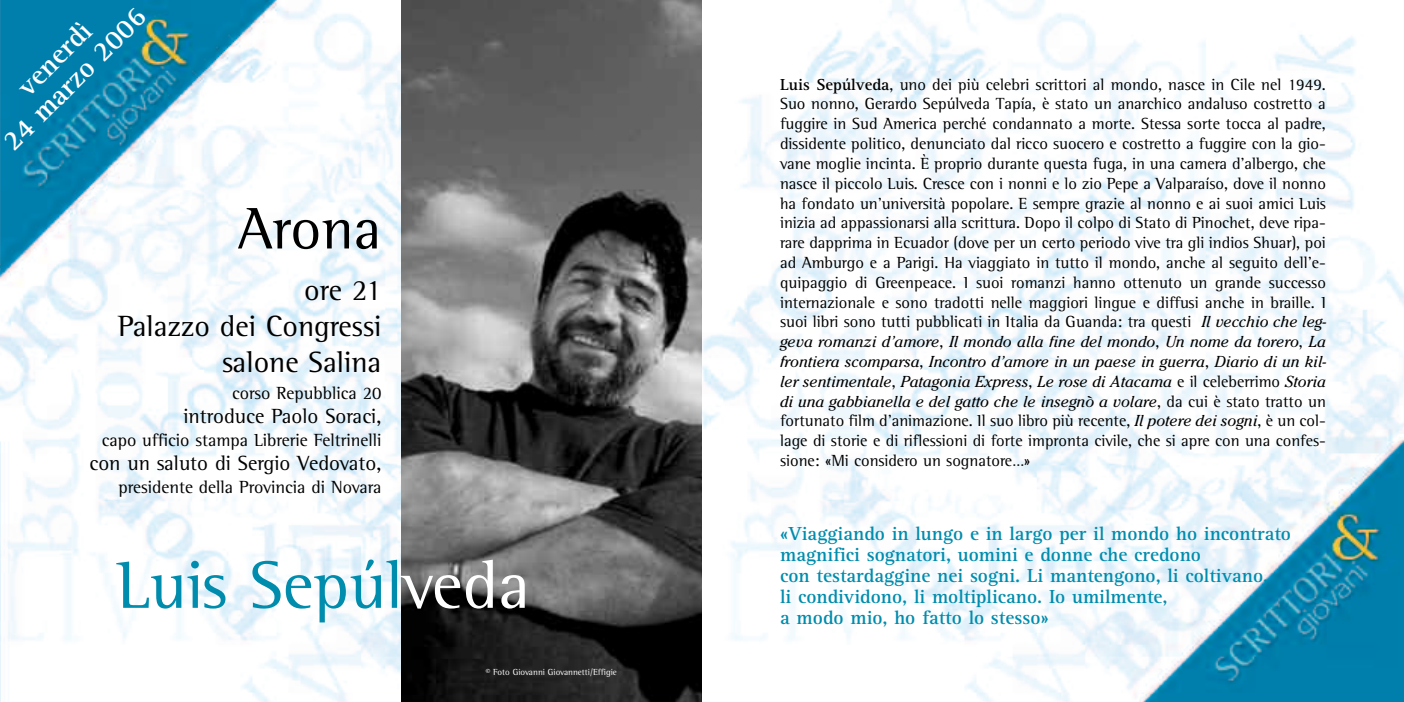
<style>
.page{position:relative;width:1404px;height:702px;background:#fff}
.page>*{position:absolute;margin:0;border:0;box-sizing:border-box;transform-origin:0 0}
.t1{font:68.7px "Rotis Semi Serif";color:#008cad}
.t2{font:60px "Rotis Semi Serif";color:#000}
.t3{font:30px/36px "Rotis Semi Serif";color:#000;text-align:right}
.t4{font:700 28.2px/28.2px "Rotis Serif";color:#fff;text-align:center}
.t5{font:21px "Rotis Semi Serif";color:#000}
.t6{font:700 19.5px/21px "Rotis Serif";color:#008cad}
.t7{font:18px "Rotis Semi Serif";color:#000}
.t8{font:16.5px/19.8px "Rotis Semi Serif";color:#000;text-align:justify}
.t9{font:italic 15.75px/19.8px "Cheltenham";color:#000;text-align:justify}
.t10{font:9px "Rotis Semi Serif";color:#fff}
.s1{color:#fff}
.s2{font-family:"Rotis Serif";font-weight:700}
.s3{font-family:"Cheltenham";font-style:italic;font-size:15.75px}
.s4{font-family:"Rotis Semi Serif";font-style:normal;font-size:16.5px}
</style>
<div class="page">
<img style="left:0;top:0;width:1403px;height:702px">
<img style="left:401px;top:0;width:301px;height:702px">
<h3 class="t4" style="left:-20px;top:118px;width:191px;rotate:-45deg">venerdì<br>24 marzo 2006</h3>
<h2 class="t2" style="left:238px;top:208px;width:145px">Arona</h2>
<h3 class="t3" style="left:118px;top:274px;width:265px">ore 21<br>Palazzo dei Congressi salone Salina</h3>
<p class="t7" style="left:232px;top:387px;width:151px">corso Repubblica 20</p>
<p class="t5" style="left:183px;top:408px;width:199px">introduce Paolo Soraci,</p>
<p class="t7" style="left:102px;top:434px;width:281px">capo ufficio stampa Librerie Feltrinelli</p>
<p class="t5" style="left:89px;top:455px;width:293px">con un saluto di Sergio Vedovato,</p>
<p class="t7" style="left:118px;top:480px;width:264px">presidente della Provincia di Novara</p>
<h1 class="t1" style="left:116px;top:561px;width:415px">Luis Sepúl<span class="s1">veda</span></h1>
<p class="t10" style="left:485px;top:668px;width:133px">© Foto Giovanni Giovannetti/Effigie</p>
<p class="t8" style="left:780px;top:76px;width:547px"><span class="s2">Luis Sepúlveda</span>, uno dei più celebri scrittori al mondo, nasce in Cile nel 1949.<br>Suo nonno, Gerardo Sepúlveda Tapía, è stato un anarchico andaluso costretto a fuggire in Sud America perché condannato a morte. Stessa sorte tocca al padre, dissidente politico, denunciato dal ricco suocero e costretto a fuggire con la gio&shy;vane moglie incinta. È proprio durante questa fuga, in una camera d’albergo, che nasce il piccolo Luis. Cresce con i nonni e lo zio Pepe a Valparaíso, dove il nonno ha fondato un’università popolare. E sempre grazie al nonno e ai suoi amici Luis inizia ad appassionarsi alla scrittura. Dopo il colpo di Stato di Pinochet, deve ripa&shy;rare dapprima in Ecuador (dove per un certo periodo vive tra gli indios Shuar), poi ad Amburgo e a Parigi. Ha viaggiato in tutto il mondo, anche al seguito dell’e&shy;quipaggio di Greenpeace. I suoi romanzi hanno ottenuto un grande successo internazionale e sono tradotti nelle maggiori lingue e diffusi anche in braille. I suoi libri sono tutti pubblicati in Italia da Guanda: tra questi <span class="s3">Il vecchio che leg-</span></p>
<p class="t9" style="left:780px;top:333px;width:547px">geva romanzi d’amore<span class="s4">,</span> Il mondo alla fine del mondo<span class="s4">,</span> Un nome da torero<span class="s4">,</span> La frontiera scomparsa<span class="s4">,</span> Incontro d’amore in un paese in guerra<span class="s4">,</span> Diario di un kil&shy;ler sentimentale<span class="s4">,</span> Patagonia Express<span class="s4">,</span> Le rose di Atacama <span class="s4">e il celeberrimo</span> Storia di una gabbianella e del gatto che le insegnò a volare<span class="s4">, da cui è stato tratto un</span></p>
<p class="t8" style="left:780px;top:412px;width:547px">fortunato film d’animazione. Il suo libro più recente, <span class="s3">Il potere dei sogni</span>, è un col&shy;lage di storie e di riflessioni di forte impronta civile, che si apre con una confes&shy;sione: «Mi considero un sognatore…»</p>
<p class="t6" style="left:780px;top:525px;width:512px">«Viaggiando in lungo e in largo per il mondo ho incontrato magnifici sognatori, uomini e donne che credono<br>con testardaggine nei sogni. Li mantengono, li coltivano,<br>li condividono, li moltiplicano. Io umilmente,</p>
<p class="t6" style="left:780px;top:609px;width:270px">a modo mio, ho fatto lo stesso»</p>
</div>
